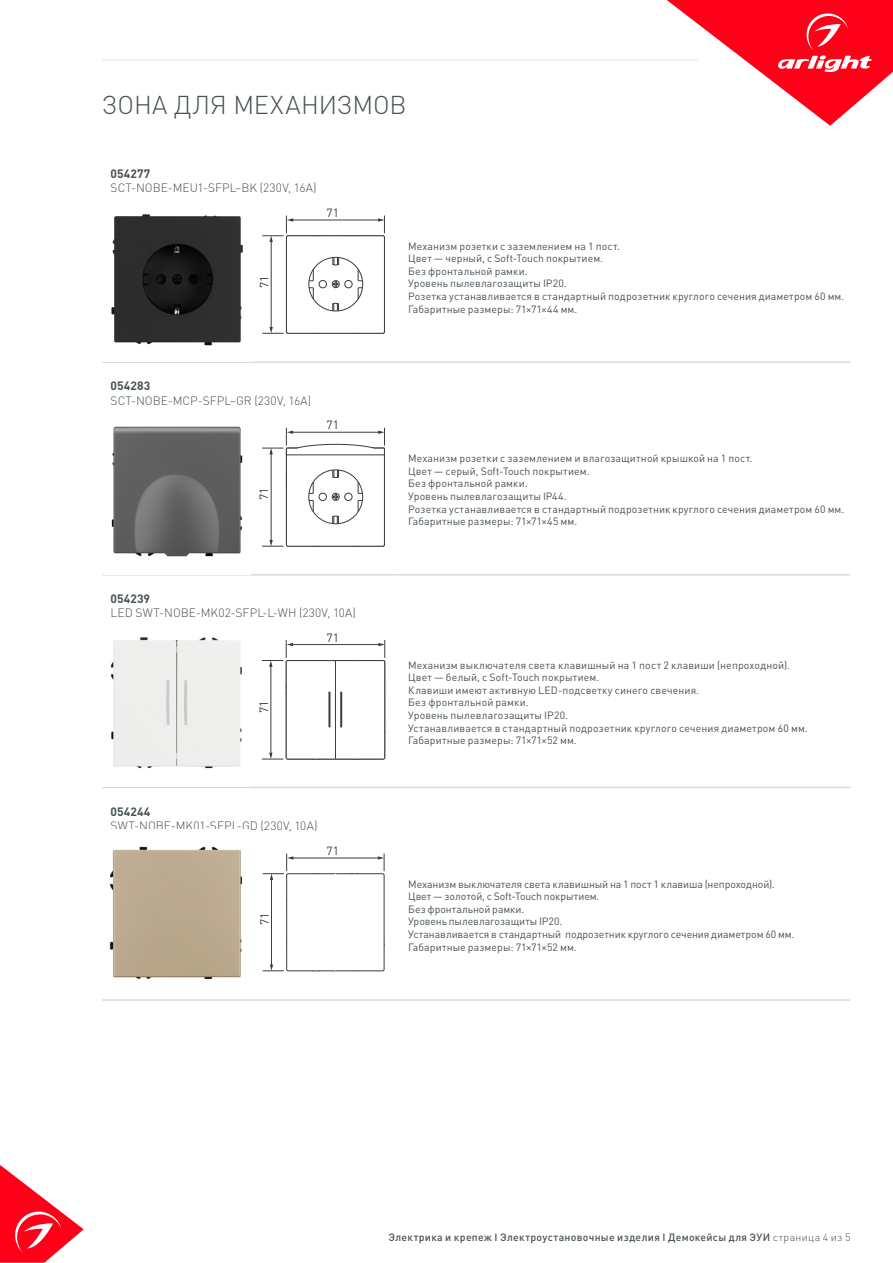
<style>
.page{position:relative;width:893px;height:1263px;background:#fff}
.page>*{position:absolute;margin:0;border:0;box-sizing:border-box;transform-origin:0 0}
.t1{font:300 25.5px "DIN Pro";letter-spacing:-.005em;color:#485156}
.t2{font:300 12px "DIN Pro";letter-spacing:.005em;color:#485156}
.t3{font:700 12px "DIN Pro";letter-spacing:.01em;color:#485156}
.t4{font:12px "DIN Pro";color:#3c3c3b}
.t5{font:11.85px "DIN Pro";color:#3c3c3b}
.t6{font:11.7px "DIN Pro";color:#3c3c3b}
.t7{font:10.5px/12.6px "DIN Pro";letter-spacing:.01em;color:#485156}
.t8{font:500 10.5px "DIN Pro";letter-spacing:.03em;color:#485156}
.s1{font-weight:300}
</style>
<div class="page">
<svg style="left:0;top:1165px;width:84px;height:98px"></svg>
<svg style="left:667px;top:0;width:226px;height:126px"></svg>
<hr style="left:102px;top:60px;width:595px;height:1px;background:#e3e3e3">
<hr style="left:102px;top:361px;width:149px;height:2px;background:#dadada">
<hr style="left:251px;top:361px;width:149px;height:2px;background:#dadada">
<hr style="left:400px;top:361px;width:450px;height:2px;background:#dadada">
<hr style="left:102px;top:574px;width:149px;height:1px;background:#dadada">
<hr style="left:251px;top:574px;width:149px;height:1px;background:#dadada">
<hr style="left:400px;top:574px;width:450px;height:1px;background:#dadada">
<hr style="left:102px;top:999px;width:149px;height:2px;background:#dadada">
<hr style="left:251px;top:999px;width:149px;height:2px;background:#dadada">
<hr style="left:400px;top:999px;width:450px;height:2px;background:#dadada">
<hr style="left:102px;top:787px;width:149px;height:1px;background:#dadada">
<hr style="left:251px;top:787px;width:149px;height:1px;background:#dadada">
<hr style="left:400px;top:787px;width:450px;height:1px;background:#dadada">
<img style="left:111px;top:214px;width:132px;height:132px">
<svg style="left:262px;top:216px;width:123px;height:118px"></svg>
<img style="left:111px;top:426px;width:132px;height:131px">
<svg style="left:262px;top:428px;width:123px;height:119px"></svg>
<img style="left:110px;top:637px;width:132px;height:132px">
<svg style="left:262px;top:640px;width:123px;height:120px"></svg>
<div style="left:286px;top:661px;width:99px;height:98px;background:#fff;border-radius:2px"></div>
<div style="left:286px;top:660px;width:99px;height:99px;border:1px solid #3c3c3b;border-radius:2px"></div>
<hr style="left:335px;top:660px;width:1px;height:99px;background:#3c3c3b">
<hr style="left:328px;top:692px;width:2px;height:35px;background:#3c3c3b">
<hr style="left:340px;top:692px;width:2px;height:35px;background:#3c3c3b">
<img style="left:109px;top:846px;width:134px;height:133px">
<svg style="left:263px;top:853px;width:122px;height:119px"></svg>
<h1 class="t1" style="left:102px;top:87px;width:306px">ЗОНА ДЛЯ МЕХАНИЗМОВ</h1>
<p class="t3" style="left:111px;top:165px;width:41px">054277</p>
<p class="t2" style="left:111px;top:180px;width:208px">SCT-NOBE-MEU1-SFPL–BK (230V, 16A)</p>
<p class="t5" style="left:327px;top:205px;width:14px">71</p>
<p class="t5" style="left:256px;top:288px;width:14px;rotate:-90deg">71</p>
<p class="t3" style="left:111px;top:378px;width:41px">054283</p>
<p class="t2" style="left:111px;top:392px;width:202px">SCT-NOBE-MCP-SFPL–GR (230V, 16A)</p>
<p class="t5" style="left:327px;top:417px;width:14px">71</p>
<p class="t5" style="left:256px;top:500px;width:14px;rotate:-90deg">71</p>
<p class="t3" style="left:111px;top:590px;width:41px">054239</p>
<p class="t2" style="left:111px;top:605px;width:247px">LED SWT-NOBE-MK02-SFPL-L-WH (230V, 10A)</p>
<p class="t4" style="left:327px;top:629px;width:14px">71</p>
<p class="t4" style="left:256px;top:713px;width:14px;rotate:-90deg">71</p>
<p class="t3" style="left:111px;top:803px;width:41px">054244</p>
<p class="t2" style="left:111px;top:817px;width:208px">SWT-NOBE-MK01-SFPL-GD (230V, 10A)</p>
<p class="t6" style="left:327px;top:843px;width:14px">71</p>
<p class="t5" style="left:256px;top:925px;width:14px;rotate:-90deg">71</p>
<p class="t7" style="left:408px;top:239px;width:438px">Механизм розетки с заземлением на 1 пост.<br>Цвет ― черный, с Soft-Touch покрытием.<br>Без фронтальной рамки.<br>Уровень пылевлагозащиты IP20.<br>Розетка устанавливается в стандартный подрозетник круглого сечения диаметром 60 мм.<br>Габаритные размеры: 71×71×44 мм.</p>
<p class="t7" style="left:408px;top:452px;width:438px">Механизм розетки с заземлением и влагозащитной крышкой на 1 пост.<br>Цвет ― серый, Soft-Touch покрытием.<br>Без фронтальной рамки.<br>Уровень пылевлагозащиты IP44.<br>Розетка устанавливается в стандартный подрозетник круглого сечения диаметром 60 мм.<br>Габаритные размеры: 71×71×45 мм.</p>
<p class="t7" style="left:408px;top:658px;width:401px">Механизм выключателя света клавишный на 1 пост 2 клавиши (непроходной).<br>Цвет ― белый, с Soft-Touch покрытием.<br>Клавиши имеют активную LED-подсветку cинего свечения.<br>Без фронтальной рамки.<br>Уровень пылевлагозащиты IP20.<br>Устанавливается в стандартный подрозетник круглого сечения диаметром 60 мм.<br>Габаритные размеры: 71×71×52 мм.</p>
<p class="t7" style="left:408px;top:877px;width:388px">Механизм выключателя света клавишный на 1 пост 1 клавиша (непроходной).<br>Цвет ― золотой, с Soft-Touch покрытием.<br>Без фронтальной рамки.<br>Уровень пылевлагозащиты IP20.<br>Устанавливается в стандартный подрозетник круглого сечения диаметром 60 мм.<br>Габаритные размеры: 71×71×52 мм.</p>
<p class="t8" style="left:389px;top:1230px;width:463px">Электрика и крепеж I Электроустановочные изделия I Демокейсы для ЭУИ <span class="s1">страница 4 из 5</span></p>
</div>
